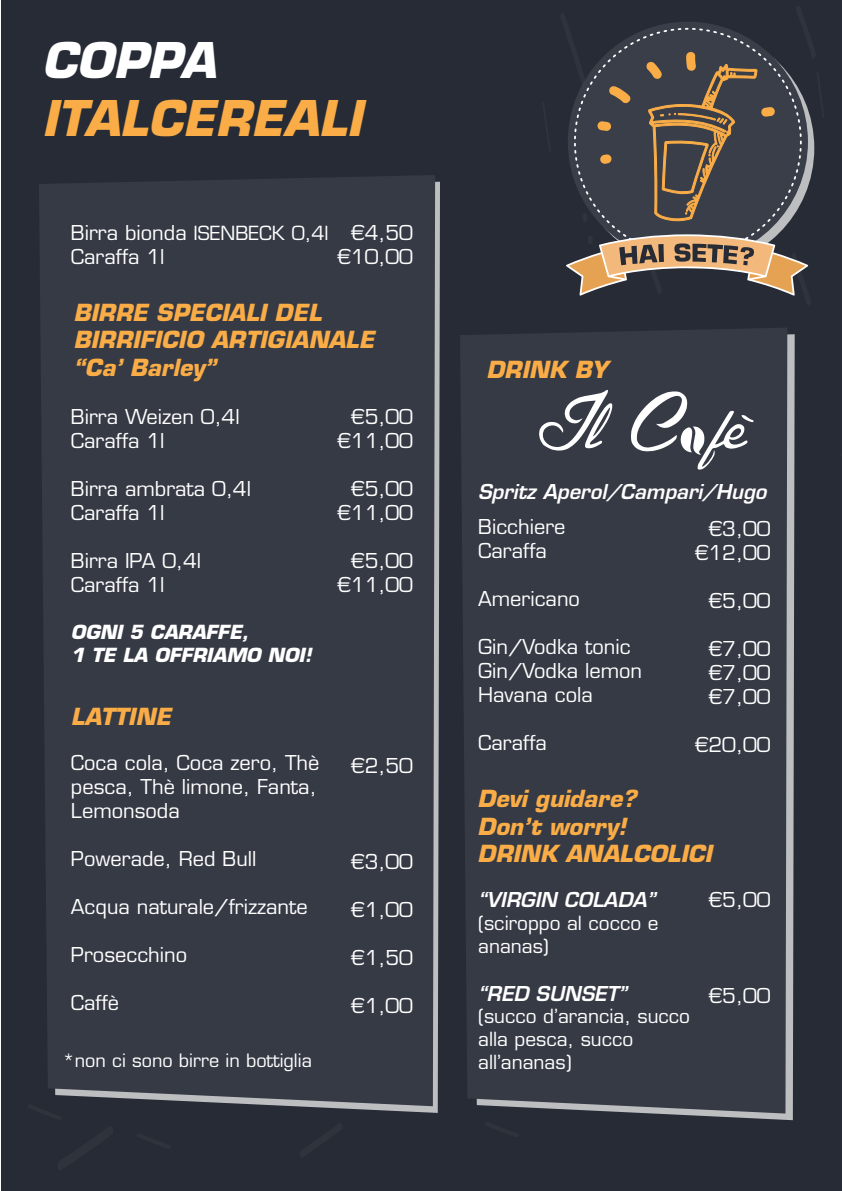
<style>
.page{position:relative;width:842px;height:1191px;background:#fff}
.page>*{position:absolute;margin:0;border:0;box-sizing:border-box;transform-origin:0 0}
.t1{font:italic 700 48px "Eurostile LT Std";color:#faad47}
.t2{font:italic 700 48px "Eurostile LT Std";color:#fff}
.t3{font:italic 700 23px/27.6px "Eurostile LT Std";color:#faad47}
.t4{font:20px/24px "Eurostile LT Std";color:#fff}
.t5{font:italic 600 20px "Eurostile LT Std";color:#fff}
.t6{font:19px/22.8px "Eurostile LT Std";color:#fff}
.t7{font:italic 700 19px/22.8px "Eurostile LT Std";color:#fff}
.t8{font:18px "Eurostile LT Std";color:#fff}
.s1{font-size:20px}
</style>
<div class="page">
<div style="left:1px;top:1px;width:841px;height:1190px;background:#272b35"></div>
<div style="left:39px;top:175px;width:396px;height:931px;background:#363a45"></div>
<svg style="left:644px;top:334px;width:151px;height:786px;background:#9da0a3"></svg>
<div style="left:460px;top:328px;width:327px;height:785px;background:#363a45"></div>
<svg style="left:566px;top:22px;width:249px;height:274px"></svg>
<svg style="left:39px;top:1103px;width:76px;height:3px"></svg>
<svg style="left:539px;top:389px;width:73px;height:61px"></svg>
<svg style="left:631px;top:391px;width:123px;height:78px"></svg>
<h1 class="t2" style="left:42px;top:31px;width:175px">COPPA</h1>
<h1 class="t1" style="left:42px;top:89px;width:322px">ITALCEREALI</h1>
<p class="t6" style="left:71px;top:222px;width:259px"><span class="s1">Birra bionda</span> ISENBECK 0,4l</p>
<p class="t4" style="left:71px;top:245px;width:95px">Caraffa 1l</p>
<p class="t4" style="left:337px;top:221px;width:77px;text-align:right">€4,50 €10,00</p>
<p class="t3" style="left:74px;top:299px;width:302px">BIRRE SPECIALI DEL<br>BIRRIFICIO ARTIGIANALE “Ca’ Barley”</p>
<p class="t4" style="left:71px;top:405px;width:170px">Birra Weizen 0,4l<br>Caraffa 1l</p>
<p class="t4" style="left:71px;top:477px;width:182px">Birra ambrata 0,4l<br>Caraffa 1l</p>
<p class="t4" style="left:71px;top:549px;width:132px">Birra IPA 0,4l<br>Caraffa 1l</p>
<p class="t7" style="left:71px;top:621px;width:242px">OGNI 5 CARAFFE,<br>1 TE LA OFFRIAMO NOI!</p>
<p class="t3" style="left:71px;top:703px;width:102px">LATTINE</p>
<p class="t4" style="left:71px;top:751px;width:250px">Coca cola, Coca zero, Thè pesca, Thè limone, Fanta,<br>Lemonsoda</p>
<p class="t4" style="left:71px;top:847px;width:187px">Powerade, Red Bull</p>
<p class="t4" style="left:71px;top:895px;width:238px">Acqua naturale/frizzante</p>
<p class="t4" style="left:71px;top:943px;width:118px">Prosecchino</p>
<p class="t4" style="left:71px;top:991px;width:50px">Caffè</p>
<p class="t8" style="left:62px;top:1050px;width:251px">*non ci sono birre in bottiglia</p>
<p class="t4" style="left:337px;top:405px;width:77px;text-align:right">€5,00 €11,00</p>
<p class="t4" style="left:337px;top:477px;width:77px;text-align:right">€5,00 €11,00</p>
<p class="t4" style="left:337px;top:549px;width:77px;text-align:right">€5,00 €11,00</p>
<p class="t4" style="left:351px;top:754px;width:64px">€2,50</p>
<p class="t4" style="left:351px;top:850px;width:64px">€3,00</p>
<p class="t4" style="left:351px;top:898px;width:64px">€1,00</p>
<p class="t4" style="left:351px;top:946px;width:64px">€1,50</p>
<p class="t4" style="left:351px;top:994px;width:64px">€1,00</p>
<p class="t3" style="left:486px;top:356px;width:123px">DRINK BY</p>
<p class="t5" style="left:478px;top:479px;width:290px">Spritz Aperol/Campari/Hugo</p>
<p class="t4" style="left:478px;top:514px;width:89px">Bicchiere<br>Caraffa</p>
<p class="t4" style="left:478px;top:586px;width:103px">Americano</p>
<p class="t4" style="left:478px;top:634px;width:165px">Gin/Vodka tonic<br>Gin/Vodka lemon<br>Havana cola</p>
<p class="t4" style="left:478px;top:730px;width:70px">Caraffa</p>
<p class="t4" style="left:695px;top:517px;width:77px;text-align:right">€3,00 €12,00</p>
<p class="t4" style="left:708px;top:589px;width:64px">€5,00</p>
<p class="t4" style="left:708px;top:637px;width:64px;text-align:justify">€7,00 €7,00 €7,00</p>
<p class="t4" style="left:695px;top:733px;width:77px">€20,00</p>
<p class="t3" style="left:477px;top:785px;width:236px">Devi guidare?<br>Don’t worry!<br>DRINK ANALCOLICI</p>
<p class="t5" style="left:478px;top:887px;width:179px">“VIRGIN COLADA”</p>
<p class="t6" style="left:478px;top:911px;width:182px">(sciroppo al cocco e ananas)</p>
<p class="t5" style="left:478px;top:980px;width:150px">“RED SUNSET”</p>
<p class="t6" style="left:478px;top:1005px;width:213px">(succo d’arancia, succo alla pesca, succo all’ananas)</p>
<p class="t4" style="left:708px;top:887px;width:64px">€5,00</p>
<p class="t4" style="left:708px;top:983px;width:64px">€5,00</p>
</div>
